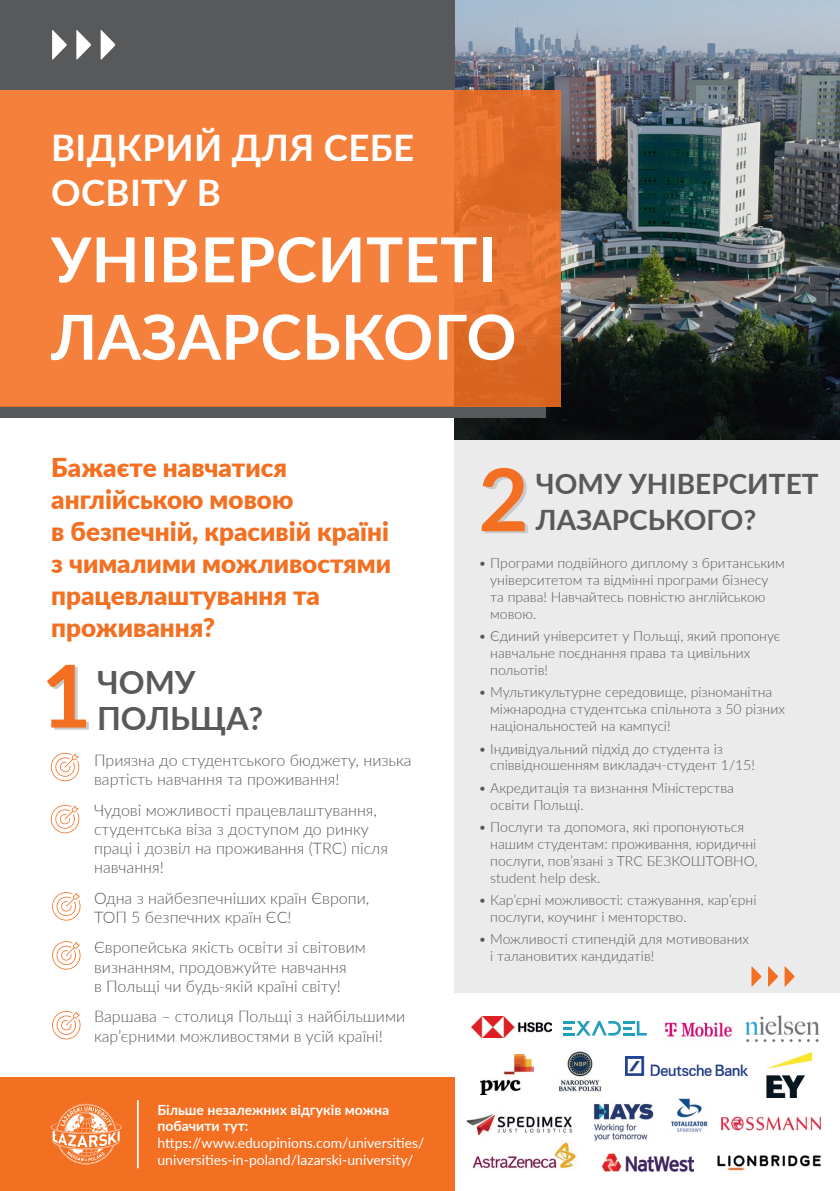
<style>
.page{position:relative;width:840px;height:1191px;background:#fff}
.page>*{position:absolute;margin:0;border:0;box-sizing:border-box;transform-origin:0 0}
.t1{font:700 86.6px "Lato";color:#f36f21}
.t2{font:700 62px/77.4px "Lato";letter-spacing:.01em;color:#fff}
.t3{font:700 36.6px/45.2px "Lato";letter-spacing:.01em;color:#fff}
.t4{font:700 32px "Lato";color:#58595b}
.t5{font:700 28px/36px "Lato";color:#58595b}
.t6{font:900 26px/32px "Lato";color:#f36f21}
.t7{font:300 16px/19.2px "Lato";color:#58595b}
.t8{font:300 14px/16.8px "Lato";color:#58595b}
.t9{font:14px/16.8px "Lato";color:#fff}
.t10{font:700 14px/16.8px "Lato";color:#fff}
</style>
<div class="page">
<div style="left:454px;top:0;width:385px;height:1191px;background:#ebebec"></div>
<img style="left:454px;top:0;width:385px;height:439px">
<div style="left:454px;top:993px;width:385px;height:198px;background:#fff"></div>
<img style="left:745px;top:1015px;width:74px;height:26px">
<img style="left:625px;top:1056px;width:122px;height:19px">
<img style="left:480px;top:1054px;width:53px;height:41px">
<img style="left:558px;top:1050px;width:44px;height:43px">
<img style="left:471px;top:1016px;width:79px;height:21px">
<img style="left:717px;top:1155px;width:104px;height:16px">
<img style="left:766px;top:1052px;width:45px;height:45px">
<img style="left:593px;top:1103px;width:61px;height:37px">
<img style="left:720px;top:1116px;width:100px;height:15px">
<img style="left:466px;top:1114px;width:107px;height:22px">
<img style="left:472px;top:1140px;width:105px;height:29px">
<img style="left:671px;top:1098px;width:37px;height:35px">
<img style="left:602px;top:1153px;width:91px;height:18px">
<div style="left:0;top:406px;width:544px;height:12px;background:#58595b"></div>
<div style="left:0;top:1077px;width:454px;height:114px;background:#f36f21"></div>
<div style="left:0;top:0;width:454px;height:90px;background:#58595b"></div>
<svg style="left:0;top:90px;width:560px;height:316px;background:#f07c37"></svg>
<svg style="left:51px;top:1103px;width:70px;height:61px"></svg>
<hr style="left:137px;top:1100px;width:2px;height:68px;background:#fff">
<svg style="left:51px;top:753px;width:28px;height:28px"></svg>
<svg style="left:51px;top:805px;width:28px;height:28px"></svg>
<svg style="left:52px;top:892px;width:28px;height:28px"></svg>
<svg style="left:52px;top:1011px;width:28px;height:28px"></svg>
<svg style="left:52px;top:941px;width:28px;height:28px"></svg>
<svg style="left:52px;top:30px;width:15px;height:30px"></svg>
<svg style="left:76px;top:30px;width:15px;height:30px"></svg>
<svg style="left:101px;top:30px;width:14px;height:30px"></svg>
<svg style="left:751px;top:966px;width:10px;height:20px"></svg>
<svg style="left:768px;top:966px;width:9px;height:20px"></svg>
<svg style="left:784px;top:966px;width:10px;height:20px"></svg>
<svg style="left:563px;top:1021px;width:83px;height:14px"></svg>
<img style="left:664px;top:1022px;width:69px;height:15px">
<h3 class="t3" style="left:51px;top:123px;width:364px">ВІДКРИЙ ДЛЯ СЕБЕ<br>ОСВІТУ В</h3>
<h2 class="t2" style="left:51px;top:218px;width:466px">УНІВЕРСИТЕТІ<br>ЛАЗАРСЬКОГО</h2>
<h3 class="t6" style="left:51px;top:450px;width:341px">Бажаєте навчатися англійською мовою<br>в безпечній, красивій країні з чималими можливостями працевлаштування та проживання?</h3>
<h1 class="t1" style="left:41px;top:632px;width:52px">1</h1>
<h3 class="t4" style="left:97px;top:658px;width:100px">ЧОМУ</h3>
<h3 class="t4" style="left:97px;top:694px;width:168px">ПОЛЬЩА?</h3>
<p class="t7" style="left:94px;top:750px;width:319px">Приязна до студентського бюджету, низька вартість навчання та проживання!</p>
<p class="t7" style="left:94px;top:799px;width:295px">Чудові можливості працевлаштування, студентська віза з доступом до ринку праці і дозвіл на проживання (TRC) після навчання!</p>
<p class="t7" style="left:94px;top:887px;width:276px">Одна з найбезпечніших країн Європи,<br>ТОП 5 безпечних країн ЄС!</p>
<p class="t7" style="left:94px;top:937px;width:273px">Європейська якість освіти зі світовим визнанням, продовжуйте навчання<br>в Польщі чи будь-якій країні світу!</p>
<p class="t7" style="left:94px;top:1006px;width:312px">Варшава – столиця Польщі з найбільшими кар’єрними можливостями в усій країні!</p>
<p class="t10" style="left:157px;top:1100px;width:233px">Більше незалежних відгуків можна побачити тут:</p>
<p class="t9" style="left:157px;top:1134px;width:268px">https://www.eduopinions.com/universities/ universities-in-poland/lazarski-university/</p>
<h1 class="t1" style="left:478px;top:436px;width:52px">2</h1>
<h3 class="t5" style="left:535px;top:465px;width:284px">ЧОМУ УНІВЕРСИТЕТ<br>ЛАЗАРСЬКОГО?</h3>
<p class="t8" style="left:490px;top:554px;width:296px;text-indent:-12px">• Програми подвійного диплому з британським університетом та відмінні програми бізнесу та права! Навчайтесь повністю англійською мовою.</p>
<p class="t8" style="left:490px;top:627px;width:292px;text-indent:-12px">• Єдиний університет у Польщі, який пропонує навчальне поєднання права та цивільних польотів!</p>
<p class="t8" style="left:490px;top:683px;width:296px;text-indent:-12px">• Мультикультурне середовище, різноманітна міжнародна студентська спільнота з 50 різних національностей на кампусі!</p>
<p class="t8" style="left:490px;top:739px;width:266px;text-indent:-12px">• Індивідуальний підхід до студента із співвідношенням викладач-студент 1/15!</p>
<p class="t8" style="left:490px;top:779px;width:245px;text-indent:-12px">• Акредитація та визнання Міністерства освіти Польщі.</p>
<p class="t8" style="left:490px;top:818px;width:268px;text-indent:-12px">• Послуги та допомога, які пропонуються нашим студентам: проживання, юридичні послуги, пов’язані з TRC БЕЗКОШТОВНО, student help desk.</p>
<p class="t8" style="left:490px;top:891px;width:267px;text-indent:-12px">• Кар’єрні можливості: стажування, кар’єрні послуги, коучинг і менторство.</p>
<p class="t8" style="left:490px;top:930px;width:260px;text-indent:-12px">• Можливості стипендій для мотивованих і талановитих кандидатів!</p>
</div>
